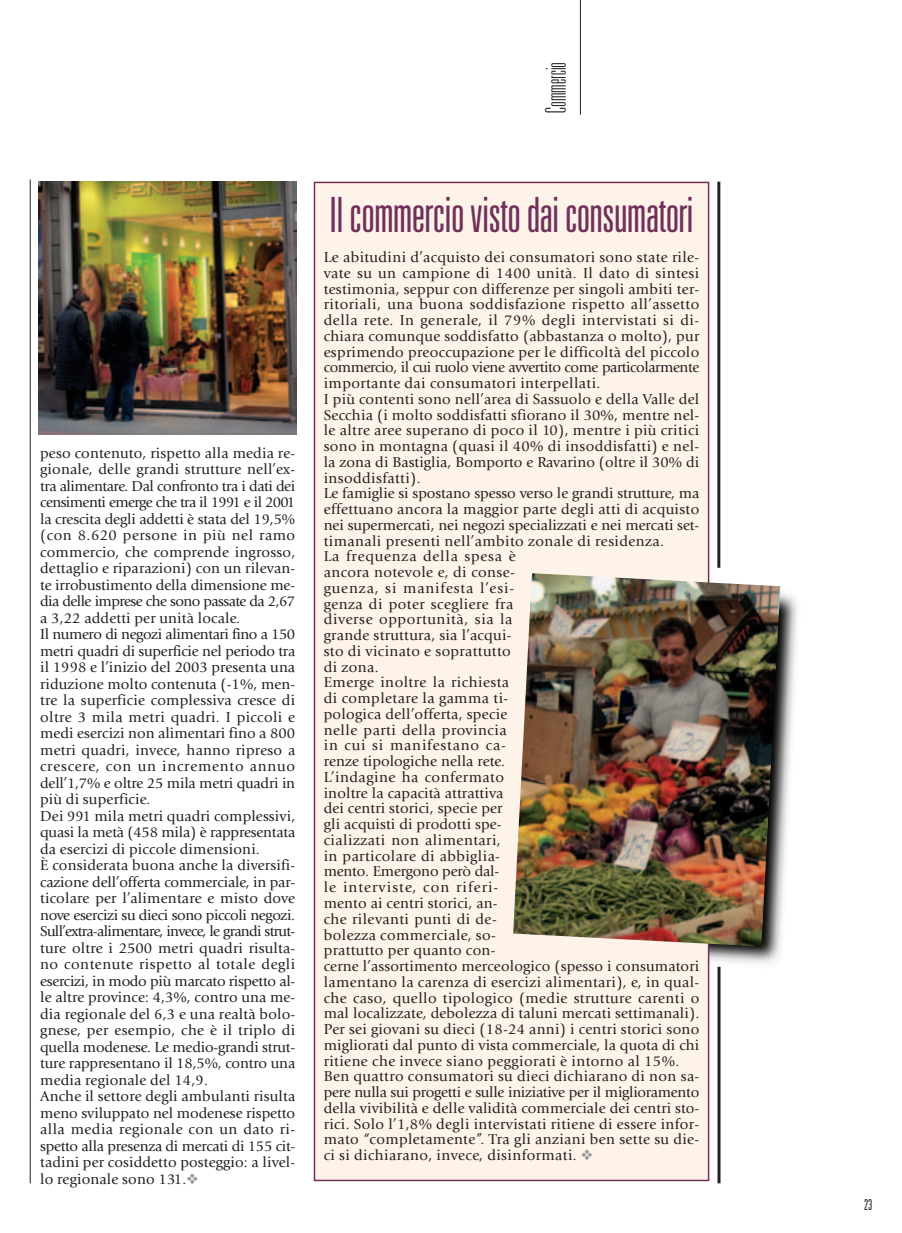
<style>
.page{position:relative;width:902px;height:1233px;background:#fff}
.page>*{position:absolute;margin:0;border:0;box-sizing:border-box;transform-origin:0 0}
.t1{font:300 ultra-condensed 48.6px "Univers";letter-spacing:-.015em;color:#71305a}
.t2{font:100 ultra-condensed 28.5px "Univers";color:#231f20}
.t3{font:15px/15.8px "Giovanni";letter-spacing:.015em;color:#231f20}
.t4{font:300 ultra-condensed 15px "Univers";color:#231f20}
.s1{color:#939598}
</style>
<div class="page">
<img style="left:29px;top:0;width:768px;height:1184px">
<h2 class="t2" style="left:545px;top:113px;width:52px;rotate:-90deg">Commercio</h2>
<p class="t3" style="left:40px;top:446px;width:256px;line-height:16.5px">peso contenuto, rispetto alla media re&shy;gionale, delle grandi strutture nell’ex&shy;tra alimentare. Dal confronto tra i dati dei censimenti emerge che tra il 1991 e il 2001 la crescita degli addetti è stata del 19,5% (con 8.620 persone in più nel ramo commercio, che comprende ingrosso, dettaglio e riparazioni) con un rilevan&shy;te irrobustimento della dimensione me&shy;dia delle imprese che sono passate da 2,67 a 3,22 addetti per unità locale.<br>Il numero di negozi alimentari fino a 150 metri quadri di superficie nel periodo tra il 1998 e l’inizio del 2003 presenta una riduzione molto contenuta (-1%, men&shy;tre la superficie complessiva cresce di oltre 3 mila metri quadri. I piccoli e medi esercizi non alimentari fino a 800 metri quadri, invece, hanno ripreso a crescere, con un incremento annuo dell’1,7% e oltre 25 mila metri quadri in più di superficie.<br>Dei 991 mila metri quadri complessivi, quasi la metà (458 mila) è rappresentata da esercizi di piccole dimensioni.<br>È considerata buona anche la diversifi&shy;cazione dell’offerta commerciale, in par&shy;ticolare per l’alimentare e misto dove nove esercizi su dieci sono piccoli negozi.<br>Sull’extra-alimentare, invece, le grandi strut&shy;ture oltre i 2500 metri quadri risulta&shy;no contenute rispetto al totale degli esercizi, in modo più marcato rispetto al&shy;le altre province: 4,3%, contro una me&shy;dia regionale del 6,3 e una realtà bolo&shy;gnese, per esempio, che è il triplo di quella modenese. Le medio-grandi strut&shy;ture rappresentano il 18,5%, contro una media regionale del 14,9.<br>Anche il settore degli ambulanti risulta meno sviluppato nel modenese rispetto alla media regionale con un dato ri&shy;spetto alla presenza di mercati di 155 cit&shy;tadini per cosiddetto posteggio: a livel&shy;lo regionale sono 131.<span class="s1">❖</span></p>
<h1 class="t1" style="left:329px;top:197px;width:366px">Il commercio visto dai consumatori</h1>
<p class="t3" style="left:324px;top:250px;width:377px">Le abitudini d’acquisto dei consumatori sono state rile&shy;vate su un campione di 1400 unità. Il dato di sintesi testimonia, seppur con differenze per singoli ambiti ter&shy;ritoriali, una buona soddisfazione rispetto all’assetto della rete. In generale, il 79% degli intervistati si di&shy;chiara comunque soddisfatto (abbastanza o molto), pur esprimendo preoccupazione per le difficoltà del piccolo commercio, il cui ruolo viene avvertito come particolarmente importante dai consumatori interpellati.<br>I più contenti sono nell’area di Sassuolo e della Valle del Secchia (i molto soddisfatti sfiorano il 30%, mentre nel&shy;le altre aree superano di poco il 10), mentre i più critici sono in montagna (quasi il 40% di insoddisfatti) e nel&shy;la zona di Bastiglia, Bomporto e Ravarino (oltre il 30% di insoddisfatti).<br>Le famiglie si spostano spesso verso le grandi strutture, ma effettuano ancora la maggior parte degli atti di acquisto nei supermercati, nei negozi specializzati e nei mercati set&shy;timanali presenti nell’ambito zonale di residenza.<br>La frequenza della spesa è<br>ancora notevole e, di conse-<br>guenza, si manifesta l’esi-<br>genza di poter scegliere fra<br>diverse opportunità, sia la<br>grande struttura, sia l’acqui-<br>sto di vicinato e soprattutto<br>di zona.<br>Emerge inoltre la richiesta<br>di completare la gamma ti-<br>pologica dell’offerta, specie<br>nelle parti della provincia<br>in cui si manifestano ca-<br>renze tipologiche nella rete.<br>L’indagine ha confermato<br>inoltre la capacità attrattiva<br>dei centri storici, specie per<br>gli acquisti di prodotti spe-<br>cializzati non alimentari,<br>in particolare di abbiglia-<br>mento. Emergono però dal-<br>le interviste, con riferi-<br>mento ai centri storici, an-<br>che rilevanti punti di de-<br>bolezza commerciale, so-<br>prattutto per quanto con-<br>cerne l’assortimento merceologico (spesso i consumatori lamentano la carenza di esercizi alimentari), e, in qual&shy;che caso, quello tipologico (medie strutture carenti o mal localizzate, debolezza di taluni mercati settimanali).<br>Per sei giovani su dieci (18-24 anni) i centri storici sono migliorati dal punto di vista commerciale, la quota di chi ritiene che invece siano peggiorati è intorno al 15%.<br>Ben quattro consumatori su dieci dichiarano di non sa&shy;pere nulla sui progetti e sulle iniziative per il miglioramento della vivibilità e delle validità commerciale dei centri sto&shy;rici. Solo l’1,8% degli intervistati ritiene di essere infor&shy;mato “completamente”. Tra gli anziani ben sette su die&shy;ci si dichiarano, invece, disinformati. <span class="s1">❖</span></p>
<p class="t4" style="left:864px;top:1199px;width:10px">23</p>
</div>
